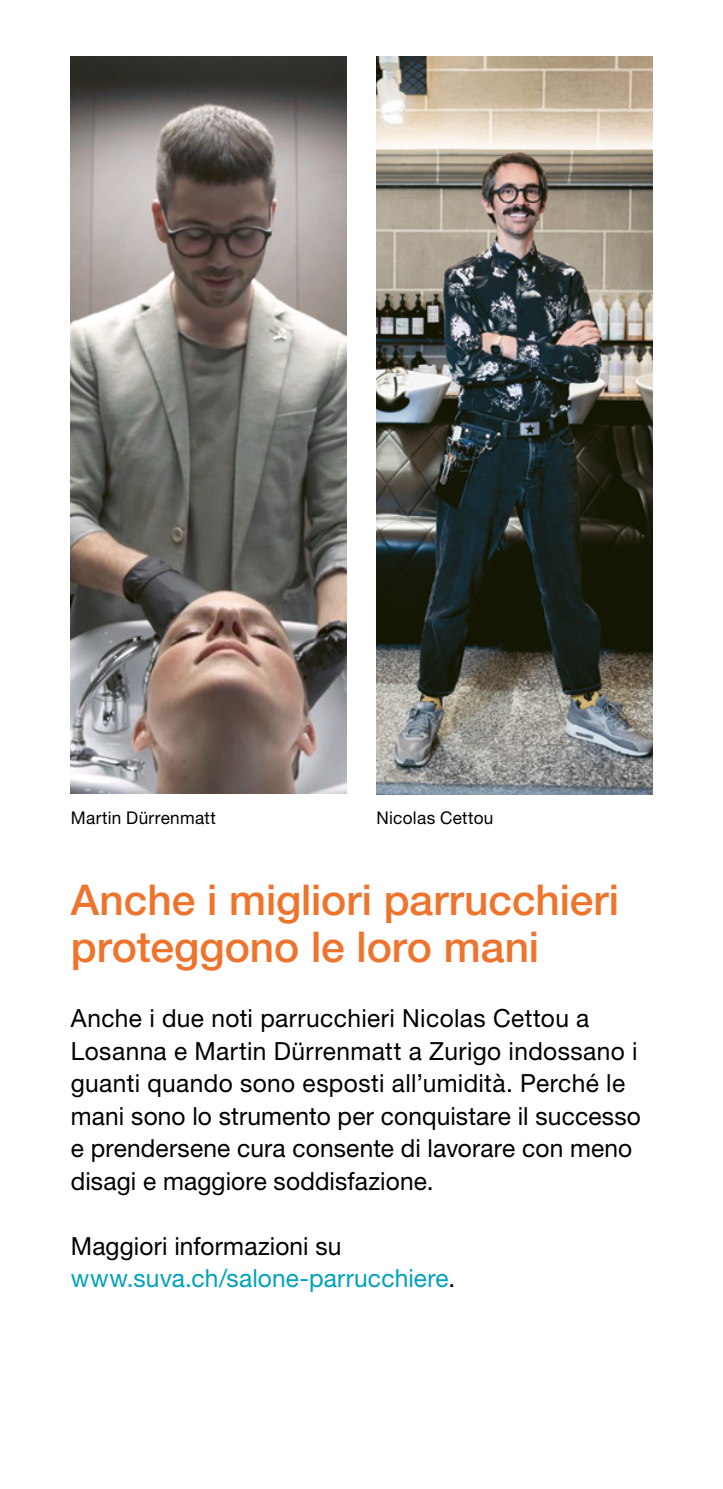
<style>
.page{position:relative;width:723px;height:1489px;background:#fff}
.page>*{position:absolute;margin:0;border:0;box-sizing:border-box;transform-origin:0 0}
.t1{font:500 42.5px/47.5px "Helvetica Neue LT Std";color:#ee742d}
.t2{font:25px/32.5px "Helvetica Neue LT Std";letter-spacing:.01em;color:#000}
.t3{font:25px/32.5px "Helvetica Neue LT Std";letter-spacing:.005em;color:#00a2bc}
.t4{font:17.5px "Helvetica Neue LT Std";letter-spacing:.02em;color:#000}
.s1{color:#000}
</style>
<div class="page">
<img style="left:376px;top:57px;width:276px;height:737px">
<img style="left:71px;top:57px;width:275px;height:737px">
<p class="t4" style="left:71px;top:807px;width:147px">Martin Dürrenmatt</p>
<p class="t4" style="left:376px;top:807px;width:118px">Nicolas Cettou</p>
<h1 class="t1" style="left:71px;top:875px;width:550px">Anche i migliori parrucchieri proteggono le loro mani</h1>
<p class="t2" style="left:71px;top:1001px;width:571px">Anche i due noti parrucchieri Nicolas Cettou a Losanna e Martin Dürrenmatt a Zurigo indossano i guanti quando sono esposti all’umidità. Perché le mani sono lo strumento per conquistare il successo e prendersene cura consente di lavorare con meno disagi e maggiore soddisfazione.</p>
<p class="t3" style="left:71px;top:1229px;width:386px"><span class="s1">Maggiori informazioni su </span>www.suva.ch/salone-parrucchiere<span class="s1">.</span></p>
</div>
